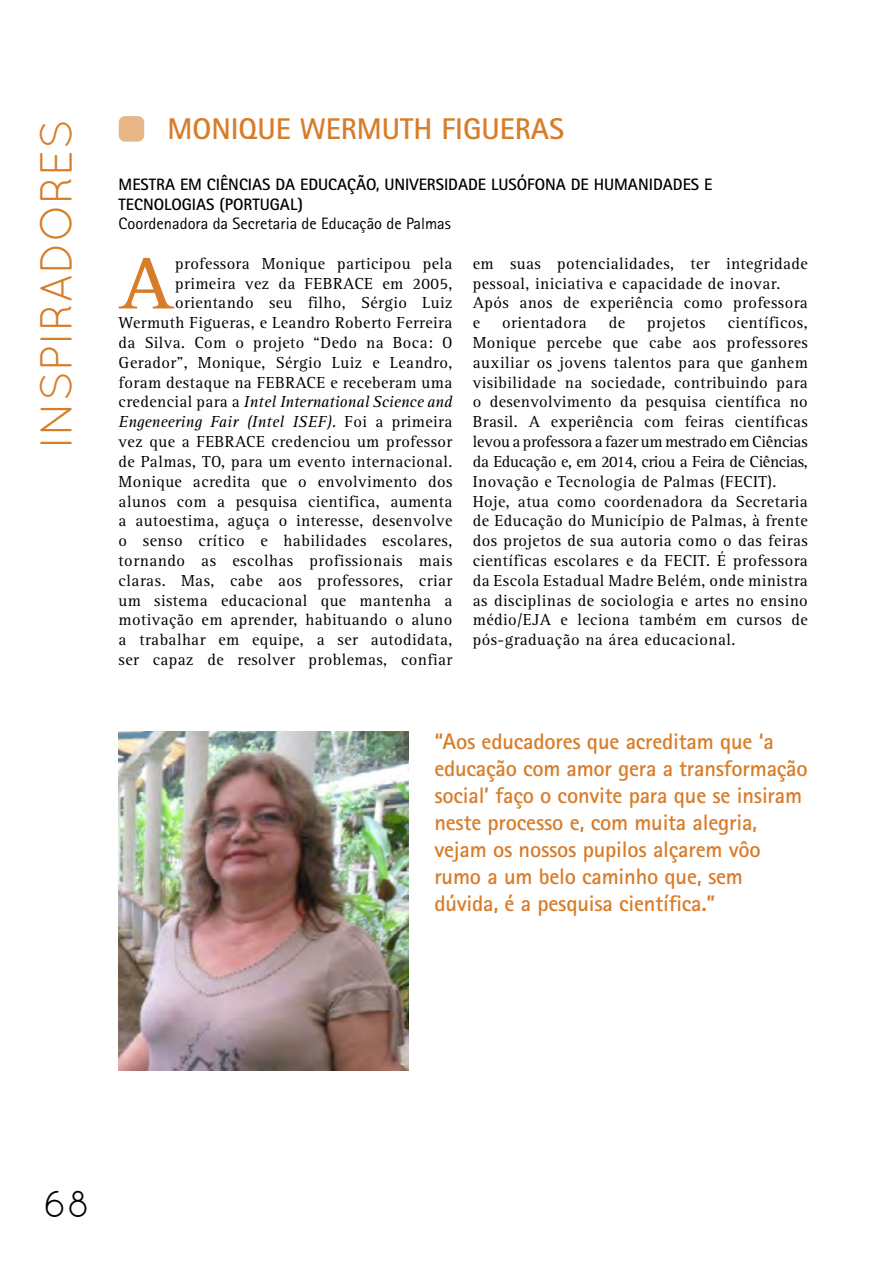
<style>
.page{position:relative;width:893px;height:1263px;background:#fff}
.page>*{position:absolute;margin:0;border:0;box-sizing:border-box;transform-origin:0 0}
.t1{font:700 75.9px "Rotis Serif";color:#d77d2a}
.t2{font:45px "Quicksand";color:#d77d2a}
.t3{font:37.5px "Quicksand";color:#000}
.t4{font:700 30px "Rotis Sans Serif";color:#d77d2a}
.t5{font:700 22.5px/27px "Rotis Sans Serif";letter-spacing:-.01em;color:#d77d2a}
.t6{font:16.5px/19.8px "Rotis Serif";letter-spacing:.025em;color:#000}
.t7{font:700 16.5px/19.8px "Rotis Sans Serif";color:#000}
.t8{font:16.5px "Rotis Sans Serif";color:#000}
.s1{font-style:italic}
</style>
<div class="page">
<img style="left:118px;top:731px;width:291px;height:339px">
<div style="left:119px;top:116px;width:25px;height:26px;background:#e8b687;border-radius:6px"></div>
<h2 class="t2" style="left:30px;top:449px;width:332px;rotate:-90deg">INSPIRADORES</h2>
<h3 class="t4" style="left:167px;top:109px;width:398px">MONIQUE WERMUTH FIGUERAS</h3>
<p class="t7" style="left:119px;top:174px;width:595px">MESTRA EM CIÊNCIAS DA EDUCAÇÃO, UNIVERSIDADE LUSÓFONA DE HUMANIDADES E<br>TECNOLOGIAS (PORTUGAL)</p>
<p class="t8" style="left:119px;top:214px;width:334px">Coordenadora da Secretaria de Educação de Palmas</p>
<p class="t6" style="left:119px;top:254px;width:335px;text-align:right">professora Monique participou pela primeira vez da FEBRACE em 2005, orientando seu filho, Sérgio Luiz Wermuth Figueras, e Leandro Roberto Ferreira da Silva. Com o projeto “Dedo na Boca: O Gerador”, Monique, Sérgio Luiz e Leandro, foram destaque na FEBRACE e receberam uma credencial para a <span class="s1">Intel International Science and Engeneering Fair (Intel ISEF)</span>. Foi a primeira vez que a FEBRACE credenciou um professor de Palmas, TO, para um evento internacional.<br>Monique acredita que o envolvimento dos alunos com a pesquisa cientifica, aumenta a autoestima, aguça o interesse, desenvolve o senso crítico e habilidades escolares, tornando as escolhas profissionais mais claras. Mas, cabe aos professores, criar um sistema educacional que mantenha a motivação em aprender, habituando o aluno a trabalhar em equipe, a ser autodidata, ser capaz de resolver problemas, confiar</p>
<p class="t6" style="left:473px;top:254px;width:337px">em suas potencialidades, ter integridade pessoal, iniciativa e capacidade de inovar.<br>Após anos de experiência como professora e</p>
<h1 class="t1" style="left:120px;top:239px;width:55px">A</h1>
<p class="t6" style="left:473px;top:313px;width:337px;text-indent:255px">científicos, Monique percebe que cabe aos professores auxiliar os jovens talentos para que ganhem visibilidade na sociedade, contribuindo para o desenvolvimento da pesquisa científica no Brasil. A experiência com feiras científicas levou a professora a fazer um mestrado em Ciências da Educação e, em 2014, criou a Feira de Ciências, Inovação e Tecnologia de Palmas (FECIT).<br>Hoje, atua como coordenadora da Secretaria de Educação do Município de Palmas, à frente dos projetos de sua autoria como o das feiras científicas escolares e da FECIT. É professora da Escola Estadual Madre Belém, onde ministra as disciplinas de sociologia e artes no ensino médio/EJA e leciona também em cursos de pós-graduação na área educacional.</p>
<p class="t6" style="left:502px;top:313px;width:86px">orientadora</p>
<p class="t6" style="left:609px;top:313px;width:18px">de</p>
<p class="t6" style="left:647px;top:313px;width:60px">projetos</p>
<p class="t5" style="left:434px;top:728px;width:375px">“Aos educadores que acreditam que ‘a educação com amor gera a transformação social’ faço o convite para que se insiram neste processo e, com muita alegria, vejam os nossos pupilos alçarem vôo rumo a um belo caminho que, sem dúvida, é a pesquisa científica.”</p>
<h3 class="t3" style="left:44px;top:1182px;width:49px">68</h3>
</div>
